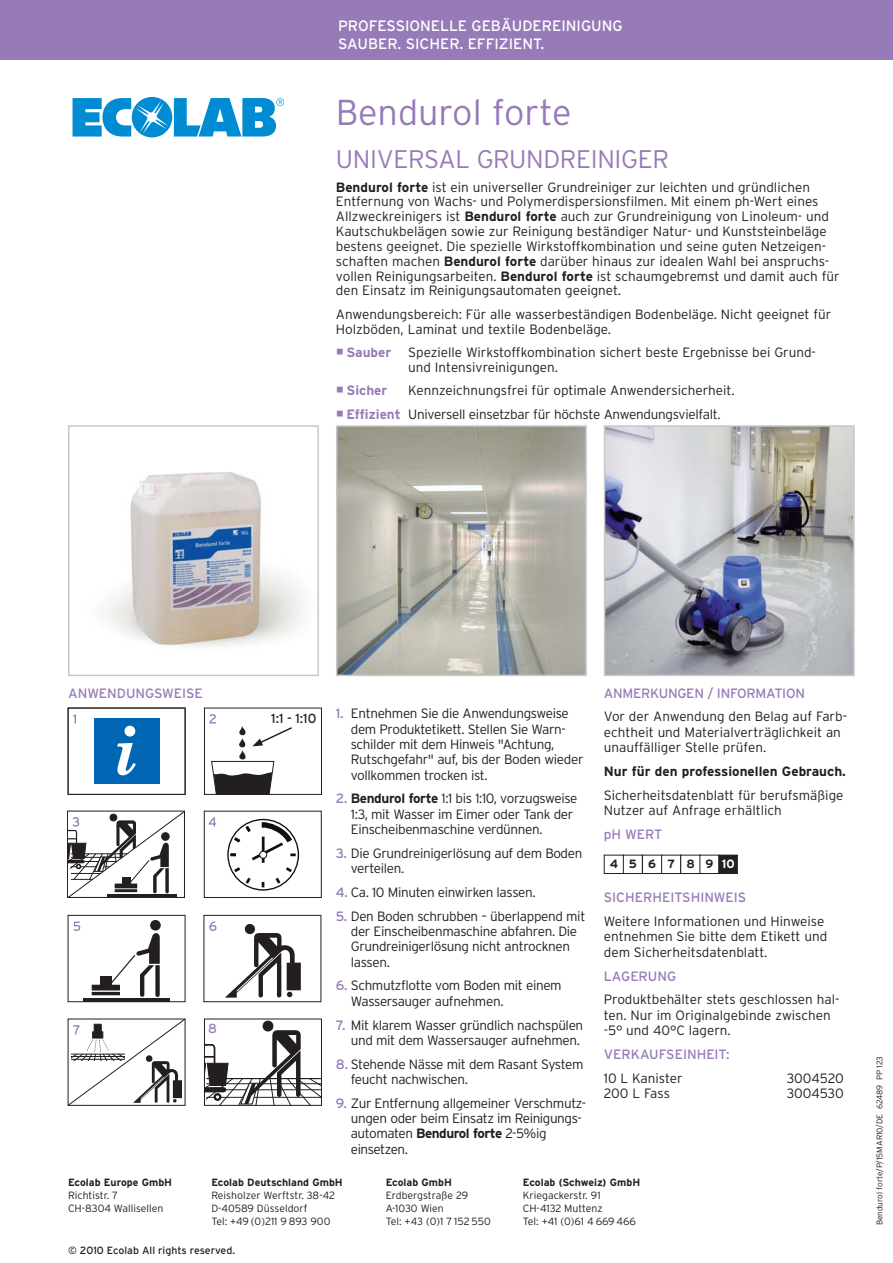
<style>
.page{position:relative;width:893px;height:1263px;background:#fff}
.page>*{position:absolute;margin:0;border:0;box-sizing:border-box;transform-origin:0 0}
.t1{font:300 36px "Interstate";color:#977bb8}
.t2{font:300 25.5px "Interstate";letter-spacing:-.015em;color:#977bb8}
.t3{font:15px/18px "Interstate";color:#fff}
.t4{font:300 13.5px/15.3px "Interstate";letter-spacing:-.01em;color:#231f20}
.t5{font:300 13.5px/15.3px "Interstate";letter-spacing:-.03em;color:#231f20}
.t6{font:13.5px "Interstate";color:#977bb8}
.t7{font:700 13.5px "Interstate";color:#231f20}
.t8{font:13.5px "Interstate";letter-spacing:-.02em;color:#977bb8}
.t9{font:700 13.5px "Interstate";color:#977bb8}
.t10{font:13.2px "Interstate";color:#231f20}
.t11{font:13.2px "Interstate";color:#977bb8}
.t12{font:700 12px "Interstate";letter-spacing:.9em;color:#231f20}
.t13{font:300 10.5px/12.6px "Interstate";color:#231f20}
.t14{font:700 10.5px "Interstate";color:#231f20}
.t15{font:10.5px "Interstate";color:#231f20}
.t16{font:300 8.25px "Interstate";color:#231f20}
.s1{font-weight:700}
.s2{font-weight:700;color:#977bb8}
.s3{font-weight:400;color:#977bb8}
.s4{color:#fff}
</style>
<div class="page">
<div style="left:0;top:0;width:893px;height:60px;background:#977bb8"></div>
<svg style="left:73px;top:97px;width:211px;height:40px"></svg>
<img style="left:107px;top:472px;width:196px;height:175px">
<div style="left:68px;top:425px;width:251px;height:251px;border:2px solid #c6c8ca"></div>
<img style="left:339px;top:428px;width:245px;height:245px">
<div style="left:336px;top:425px;width:251px;height:251px;border:2px solid #c6c8ca"></div>
<div style="left:204px;top:708px;width:118px;height:87px;border:1px solid #231f20"></div>
<div style="left:263px;top:1021px;width:10px;height:10px;background:#231f20;border-radius:50%"></div>
<svg style="left:206px;top:1030px;width:114px;height:74px"></svg>
<div style="left:204px;top:1019px;width:118px;height:87px;border:1px solid #231f20"></div>
<div style="left:94px;top:718px;width:65px;height:66px;background:#0066b3"></div>
<svg style="left:117px;top:726px;width:19px;height:49px"></svg>
<div style="left:68px;top:708px;width:117px;height:87px;border:1px solid #231f20"></div>
<svg style="left:230px;top:819px;width:66px;height:68px"></svg>
<div style="left:204px;top:811px;width:118px;height:87px;border:1px solid #231f20"></div>
<svg style="left:73px;top:714px;width:3px;height:9px"></svg>
<svg style="left:73px;top:921px;width:7px;height:10px"></svg>
<svg style="left:209px;top:817px;width:7px;height:9px"></svg>
<svg style="left:209px;top:714px;width:85px;height:81px"></svg>
<div style="left:92px;top:992px;width:28px;height:3px;border:1px solid #231f20"></div>
<div style="left:101px;top:977px;width:11px;height:9px;background:#231f20"></div>
<hr style="left:83px;top:998px;width:86px;height:4px;background:#231f20">
<svg style="left:108px;top:920px;width:53px;height:77px"></svg>
<div style="left:92px;top:985px;width:27px;height:5px;background:#231f20"></div>
<div style="left:68px;top:915px;width:117px;height:87px;border:1px solid #231f20"></div>
<svg style="left:67px;top:810px;width:118px;height:88px"></svg>
<div style="left:204px;top:915px;width:117px;height:87px;border:1px solid #231f20"></div>
<svg style="left:209px;top:921px;width:7px;height:10px"></svg>
<svg style="left:225px;top:924px;width:76px;height:73px"></svg>
<svg style="left:67px;top:1018px;width:119px;height:88px"></svg>
<div style="left:604px;top:855px;width:20px;height:19px;border:1px solid #231f20"></div>
<div style="left:623px;top:855px;width:20px;height:19px;border:1px solid #231f20"></div>
<div style="left:642px;top:855px;width:20px;height:19px;border:1px solid #231f20"></div>
<div style="left:661px;top:855px;width:20px;height:19px;border:1px solid #231f20"></div>
<div style="left:680px;top:855px;width:21px;height:19px;border:1px solid #231f20"></div>
<div style="left:699px;top:855px;width:20px;height:19px;border:1px solid #231f20"></div>
<div style="left:719px;top:855px;width:18px;height:18px;background:#231f20"></div>
<div style="left:719px;top:855px;width:19px;height:19px;border:1px solid #231f20"></div>
<img style="left:607px;top:428px;width:245px;height:245px">
<div style="left:604px;top:425px;width:251px;height:251px;border:2px solid #c6c8ca"></div>
<p class="t3" style="left:338px;top:18px;width:286px">PROFESSIONELLE GEBÄUDEREINIGUNG<br>SAUBER. SICHER. EFFIZIENT.</p>
<h1 class="t1" style="left:336px;top:99px;width:237px">Bendurol forte</h1>
<h2 class="t2" style="left:336px;top:150px;width:334px">UNIVERSAL GRUNDREINIGER</h2>
<p class="t4" style="left:336px;top:180px;width:505px;line-height:14.9px"><span class="s1">Bendurol forte</span> ist ein universeller Grundreiniger zur leichten und gründlichen Entfernung von Wachs- und Polymerdispersionsfilmen. Mit einem ph-Wert eines Allzweckreinigers ist <span class="s1">Bendurol forte</span> auch zur Grundreinigung von Linoleum- und Kautschukbelägen sowie zur Reinigung beständiger Natur- und Kunststeinbeläge bestens geeignet. Die spezielle Wirkstoffkombination und seine guten Netzeigen&shy;schaften machen <span class="s1">Bendurol forte</span> darüber hinaus zur idealen Wahl bei anspruchs&shy;vollen Reinigungsarbeiten. <span class="s1">Bendurol forte</span> ist schaumgebremst und damit auch für den Einsatz im Reinigungsautomaten geeignet.</p>
<p class="t4" style="left:336px;top:308px;width:497px;line-height:14.9px">Anwendungsbereich: Für alle wasserbeständigen Bodenbeläge. Nicht geeignet für<br>Holzböden, Laminat und textile Bodenbeläge.</p>
<p class="t9" style="left:346px;top:347px;width:46px">Sauber</p>
<p class="t4" style="left:408px;top:346px;width:409px;line-height:14.9px">Spezielle Wirkstoffkombination sichert beste Ergebnisse bei Grund&shy;und Intensivreinigungen.</p>
<p class="t9" style="left:346px;top:385px;width:42px">Sicher</p>
<p class="t4" style="left:346px;top:380px;width:390px;line-height:23.4px;text-indent:62px">Kennzeichnungsfrei für optimale Anwendersicherheit.<br><span class="s2">Effizient</span> Universell einsetzbar für höchste Anwendungsvielfalt.</p>
<p class="t6" style="left:68px;top:688px;width:136px">ANWENDUNGSWEISE</p>
<p class="t11" style="left:208px;top:1021px;width:10px">8</p>
<p class="t10" style="left:271px;top:711px;width:47px">1:1 - 1:10</p>
<p class="t4" style="left:351px;top:707px;width:234px;text-indent:-15px"><span class="s3">1.</span> Entnehmen Sie die Anwendungsweise dem Produktetikett. Stellen Sie Warn&shy;schilder mit dem Hinweis "Achtung, Rutschgefahr" auf, bis der Boden wieder vollkommen trocken ist.</p>
<p class="t4" style="left:351px;top:792px;width:228px;text-indent:-15px"><span class="s3">2.</span> <span class="s1">Bendurol forte</span> 1:1 bis 1:10, vorzugsweise<br>1:3, mit Wasser im Eimer oder Tank der<br>Einscheibenmaschine verdünnen.</p>
<p class="t4" style="left:351px;top:846px;width:233px;text-indent:-15px"><span class="s3">3.</span> Die Grundreinigerlösung auf dem Boden verteilen.</p>
<p class="t4" style="left:336px;top:885px;width:201px"><span class="s3">4.</span> Ca. 10 Minuten einwirken lassen.</p>
<p class="t4" style="left:351px;top:909px;width:236px;text-indent:-15px"><span class="s3">5.</span> Den Boden schrubben – überlappend mit der Einscheibenmaschine abfahren. Die<br>Grundreinigerlösung nicht antrocknen lassen.</p>
<p class="t4" style="left:351px;top:979px;width:212px;text-indent:-15px"><span class="s3">6.</span> Schmutzflotte vom Boden mit einem<br>Wassersauger aufnehmen.</p>
<p class="t4" style="left:336px;top:1018px;width:249px;text-align:right"><span class="s3">7.</span> Mit klarem Wasser gründlich nachspülen und mit dem Wassersauger aufnehmen.</p>
<p class="t4" style="left:351px;top:1057px;width:234px;text-indent:-15px"><span class="s3">8.</span> Stehende Nässe mit dem Rasant System feucht nachwischen.</p>
<p class="t5" style="left:351px;top:1096px;width:237px;text-indent:-15px"><span class="s3">9.</span> Zur Entfernung allgemeiner Verschmutz&shy;ungen oder beim Einsatz im Reinigungs&shy;automaten <span class="s1">Bendurol forte</span> 2-5%ig einsetzen.</p>
<p class="t8" style="left:604px;top:688px;width:203px">ANMERKUNGEN / INFORMATION</p>
<p class="t4" style="left:604px;top:710px;width:245px">Vor der Anwendung den Belag auf Farb&shy;echtheit und Materialverträglichkeit an unauffälliger Stelle prüfen.</p>
<p class="t7" style="left:604px;top:766px;width:244px">Nur für den professionellen Gebrauch.</p>
<p class="t4" style="left:604px;top:788px;width:241px">Sicherheitsdatenblatt für berufsmäßige<br>Nutzer auf Anfrage erhältlich</p>
<p class="t6" style="left:604px;top:829px;width:60px">pH WERT</p>
<p class="t12" style="left:610px;top:859px;width:126px">456789<span class="s4">10</span></p>
<p class="t6" style="left:604px;top:892px;width:144px">SICHERHEITSHINWEIS</p>
<p class="t4" style="left:604px;top:915px;width:225px">Weitere Informationen und Hinweise entnehmen Sie bitte dem Etikett und dem Sicherheitsdatenblatt.</p>
<p class="t6" style="left:604px;top:971px;width:74px">LAGERUNG</p>
<p class="t4" style="left:604px;top:993px;width:237px">Produktbehälter stets geschlossen hal&shy;ten. Nur im Originalgebinde zwischen -5° und 40°C lagern.</p>
<p class="t6" style="left:604px;top:1049px;width:127px">VERKAUFSEINHEIT:</p>
<p class="t4" style="left:604px;top:1071px;width:80px">10 L Kanister</p>
<p class="t4" style="left:787px;top:1071px;width:59px">3004520</p>
<p class="t4" style="left:604px;top:1086px;width:68px">200 L Fass</p>
<p class="t4" style="left:787px;top:1086px;width:59px">3004530</p>
<p class="t14" style="left:68px;top:1179px;width:106px">Ecolab Europe GmbH</p>
<p class="t13" style="left:68px;top:1190px;width:97px">Richtistr. 7<br>CH-8304 Wallisellen</p>
<p class="t14" style="left:211px;top:1179px;width:133px">Ecolab Deutschland GmbH</p>
<p class="t13" style="left:211px;top:1190px;width:125px">Reisholzer Werftstr. 38-42<br>D-40589 Düsseldorf</p>
<p class="t13" style="left:211px;top:1216px;width:121px">Tel: +49 (0)211 9 893 900</p>
<p class="t15" style="left:68px;top:1247px;width:168px">© 2010 Ecolab All rights reserved.</p>
<p class="t14" style="left:386px;top:1179px;width:68px">Ecolab GmbH</p>
<p class="t13" style="left:386px;top:1190px;width:84px">Erdbergstraße 29<br>A-1030 Wien</p>
<p class="t13" style="left:386px;top:1216px;width:107px">Tel: +43 (0)1 7 152 550</p>
<p class="t14" style="left:523px;top:1179px;width:119px">Ecolab (Schweiz) GmbH</p>
<p class="t13" style="left:523px;top:1190px;width:81px">Kriegackerstr. 91<br>CH-4132 Muttenz</p>
<p class="t13" style="left:523px;top:1216px;width:115px">Tel: +41 (0)61 4 669 466</p>
<p class="t16" style="left:876px;top:1225px;width:171px;rotate:-90deg">Bendurol forte/P/15MAR10/DE 62489 PP 123</p>
</div>
